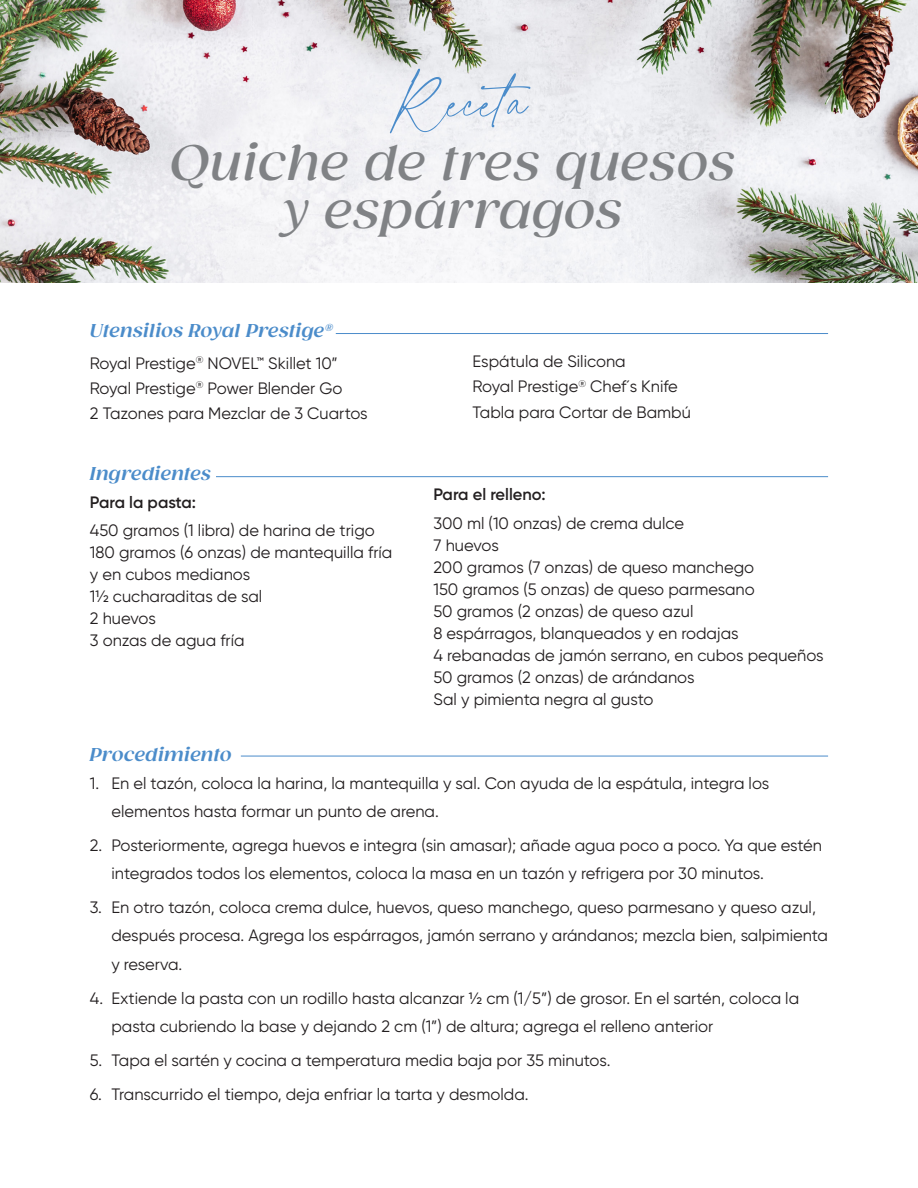
<style>
.page{position:relative;width:918px;height:1188px;background:#fff}
.page>*{position:absolute;margin:0;border:0;box-sizing:border-box;transform-origin:0 0}
.t1{font:100.2px "Adorn Story Script";color:#4b8cca}
.t2{font:italic 500 48px "Gazpacho";letter-spacing:.02em;color:#808285}
.t3{font:italic 700 18px "Gazpacho";letter-spacing:.02em;color:#4b8cca}
.t4{font:16.5px/28px "Gilroy";color:#231f20}
.t5{font:600 16.5px "Gilroy";color:#231f20}
</style>
<div class="page">
<img style="left:0;top:0;width:918px;height:283px">
<hr style="left:336px;top:333px;width:492px;height:1px;background:#4b8cca">
<hr style="left:216px;top:476px;width:612px;height:1px;background:#4b8cca">
<hr style="left:241px;top:756px;width:587px;height:1px;background:#4b8cca">
<p class="t1" style="left:390px;top:50px;width:140px">Receta</p>
<p class="t2" style="left:170px;top:135px;width:567px">Quiche de tres quesos</p>
<p class="t2" style="left:283px;top:182px;width:341px">y espárragos</p>
<p class="t3" style="left:90px;top:320px;width:244px">Utensilios Royal Prestige®</p>
<p class="t4" style="left:90px;top:349px;width:249px">Royal Prestige<sup>®</sup> NOVEL™ Skillet 10”</p>
<p class="t4" style="left:90px;top:374px;width:254px">Royal Prestige<sup>®</sup> Power Blender Go</p>
<p class="t4" style="left:90px;top:399px;width:279px">2 Tazones para Mezclar de 3 Cuartos</p>
<p class="t3" style="left:90px;top:462px;width:123px">Ingredientes</p>
<p class="t5" style="left:90px;top:492px;width:108px">Para la pasta:</p>
<p class="t4" style="left:90px;top:516px;width:286px">450 gramos (1 libra) de harina de trigo</p>
<p class="t4" style="left:90px;top:541px;width:304px;line-height:22px">180 gramos (6 onzas) de mantequilla fría y en cubos medianos</p>
<p class="t4" style="left:90px;top:582px;width:174px">1½ cucharaditas de sal</p>
<p class="t4" style="left:90px;top:604px;width:67px">2 huevos</p>
<p class="t4" style="left:90px;top:626px;width:156px">3 onzas de agua fría</p>
<p class="t4" style="left:472px;top:347px;width:155px">Espátula de Silicona</p>
<p class="t4" style="left:472px;top:373px;width:207px">Royal Prestige<sup>®</sup> Chef´s Knife</p>
<p class="t4" style="left:472px;top:398px;width:220px">Tabla para Cortar de Bambú</p>
<p class="t5" style="left:433px;top:484px;width:114px">Para el relleno:</p>
<p class="t4" style="left:433px;top:509px;width:252px">300 ml (10 onzas) de crema dulce</p>
<p class="t4" style="left:433px;top:531px;width:67px">7 huevos</p>
<p class="t4" style="left:433px;top:553px;width:322px">200 gramos (7 onzas) de queso manchego</p>
<p class="t4" style="left:433px;top:575px;width:323px">150 gramos (5 onzas) de queso parmesano</p>
<p class="t4" style="left:433px;top:597px;width:261px">50 gramos (2 onzas) de queso azul</p>
<p class="t4" style="left:433px;top:619px;width:307px">8 espárragos, blanqueados y en rodajas</p>
<p class="t4" style="left:433px;top:641px;width:392px">4 rebanadas de jamón serrano, en cubos pequeños</p>
<p class="t4" style="left:433px;top:663px;width:263px">50 gramos (2 onzas) de arándanos</p>
<p class="t4" style="left:433px;top:685px;width:221px">Sal y pimienta negra al gusto</p>
<p class="t3" style="left:90px;top:744px;width:143px">Procedimiento</p>
<p class="t4" style="left:111px;top:769px;width:659px;text-indent:-22px">1. En el tazón, coloca la harina, la mantequilla y sal. Con ayuda de la espátula, integra los elementos hasta formar un punto de arena.</p>
<p class="t4" style="left:111px;top:831px;width:712px;text-indent:-22px">2. Posteriormente, agrega huevos e integra (sin amasar); añade agua poco a poco. Ya que estén integrados todos los elementos, coloca la masa en un tazón y refrigera por 30 minutos.</p>
<p class="t4" style="left:111px;top:893px;width:718px;text-indent:-22px">3. En otro tazón, coloca crema dulce, huevos, queso manchego, queso parmesano y queso azul, después procesa. Agrega los espárragos, jamón serrano y arándanos; mezcla bien, salpimienta y reserva.</p>
<p class="t4" style="left:111px;top:984px;width:689px;text-indent:-22px">4. Extiende la pasta con un rodillo hasta alcanzar ½ cm (1/5”) de grosor. En el sartén, coloca la pasta cubriendo la base y dejando 2 cm (1”) de altura; agrega el relleno anterior</p>
<p class="t4" style="left:90px;top:1046px;width:522px">5. Tapa el sartén y cocina a temperatura media baja por 35 minutos.</p>
<p class="t4" style="left:90px;top:1080px;width:440px">6. Transcurrido el tiempo, deja enfriar la tarta y desmolda.</p>
</div>
